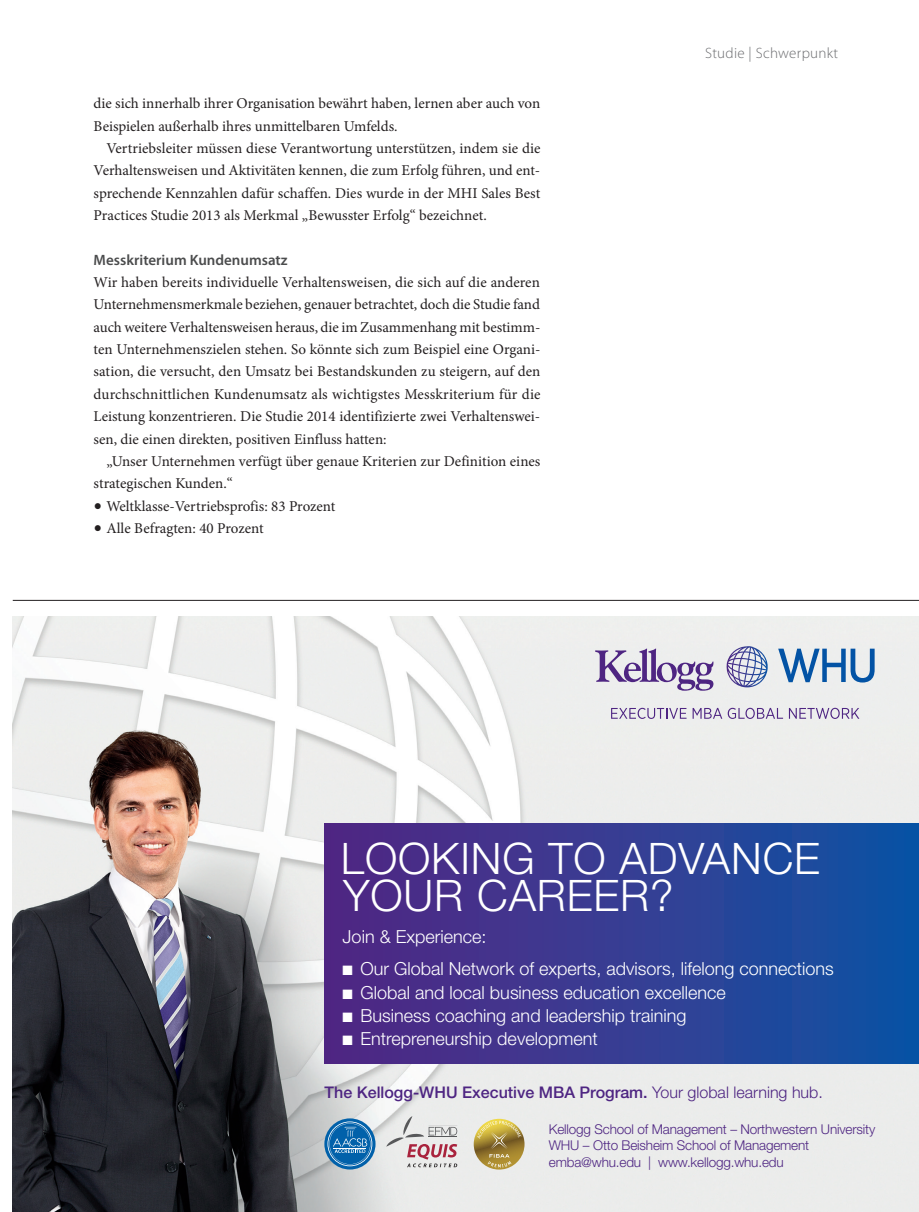
<style>
.page{position:relative;width:919px;height:1212px;background:#fff}
.page>*{position:absolute;margin:0;border:0;box-sizing:border-box;transform-origin:0 0}
.t1{font:300 43.5px/37.5px "Helvetica Neue LT Pro";letter-spacing:.02em;color:#fff}
.t2{font:300 18px "Helvetica Neue LT Pro";color:#fff}
.t3{font:500 16.05px "Helvetica Neue LT";color:#4e2582}
.t4{font:15px/22.4px "Minion Pro";color:#231f20}
.t5{font:600 15px "Myriad Pro";color:#4b4c4d}
.t6{font:300 15px "Myriad Pro";letter-spacing:.02em;color:#6c6d70}
.t7{font:300 13.5px/16.8px "Helvetica Neue LT Pro";letter-spacing:-.01em;color:#4e2582}
.s1{font-size:22.5px}
.s2{font-weight:300}
</style>
<div class="page">
<hr style="left:13px;top:600px;width:905px;height:1px;background:#231f20">
<img style="left:13px;top:617px;width:905px;height:595px">
<svg style="left:778px;top:649px;width:96px;height:33px;background:#91b1d1"></svg>
<svg style="left:611px;top:708px;width:75px;height:11px"></svg>
<svg style="left:692px;top:708px;width:167px;height:11px;background:#c1b7cf"></svg>
<svg style="left:595px;top:648px;width:118px;height:43px;background:#bdb1cd"></svg>
<svg style="left:726px;top:646px;width:43px;height:41px;background:#afb4cf"></svg>
<div style="left:324px;top:824px;width:594px;height:239px;background:linear-gradient(to right,#562682,#0f53a4)"></div>
<svg style="left:386px;top:1116px;width:71px;height:51px;background:#d7cbcd"></svg>
<svg style="left:324px;top:1118px;width:51px;height:51px"></svg>
<svg style="left:327px;top:1121px;width:45px;height:45px;background:#3b83bb"></svg>
<svg style="left:473px;top:1119px;width:51px;height:50px;background:#bba765"></svg>
<p class="t4" style="left:94px;top:92px;width:448px">die sich innerhalb ihrer Organisation bewährt haben, lernen aber auch von<br>Beispielen außerhalb ihres unmittelbaren Umfelds.</p>
<p class="t4" style="left:94px;top:137px;width:448px;text-align:justify;text-indent:13px">Vertriebsleiter müssen diese Verantwortung unterstützen, indem sie die Verhaltensweisen und Aktivitäten kennen, die zum Erfolg führen, und ent&shy;sprechende Kennzahlen dafür schaffen. Dies wurde in der MHI Sales Best Practices Studie 2013 als Merkmal „Bewusster Erfolg“ bezeichnet.</p>
<p class="t5" style="left:94px;top:250px;width:195px">Messkriterium Kundenumsatz</p>
<p class="t4" style="left:94px;top:271px;width:448px;text-align:justify">Wir haben bereits individuelle Verhaltensweisen, die sich auf die anderen Unternehmensmerkmale beziehen, genauer betrachtet, doch die Studie fand auch weitere Verhaltensweisen heraus, die im Zusammenhang mit bestimm&shy;ten Unternehmenszielen stehen. So könnte sich zum Beispiel eine Organi&shy;sation, die versucht, den Umsatz bei Bestandskunden zu steigern, auf den durchschnittlichen Kundenumsatz als wichtigstes Messkriterium für die Leistung konzentrieren. Die Studie 2014 identifizierte zwei Verhaltenswei&shy;sen, die einen direkten, positiven Einfluss hatten:</p>
<p class="t4" style="left:94px;top:450px;width:448px;text-indent:13px">„Unser Unternehmen verfügt über genaue Kriterien zur Definition eines strategischen Kunden.“</p>
<p class="t4" style="left:94px;top:495px;width:243px"><span class="s1">•</span> Weltklasse-Vertriebsprofis: 83 Prozent</p>
<p class="t4" style="left:94px;top:517px;width:171px"><span class="s1">•</span> Alle Befragten: 40 Prozent</p>
<p class="t6" style="left:705px;top:45px;width:134px">Studie | Schwerpunkt</p>
<h1 class="t1" style="left:341px;top:838px;width:480px">LOOKING TO ADVANCE<br>YOUR CAREER?</h1>
<p class="t2" style="left:342px;top:926px;width:145px">Join &amp; Experience:</p>
<p class="t2" style="left:342px;top:958px;width:492px">■ Our Global Network of experts, advisors, lifelong connections</p>
<p class="t2" style="left:342px;top:981px;width:384px">■ Global and local business education excellence</p>
<p class="t2" style="left:342px;top:1004px;width:345px">■ Business coaching and leadership training</p>
<p class="t2" style="left:342px;top:1028px;width:256px">■ Entrepreneurship development</p>
<p class="t3" style="left:324px;top:1083px;width:500px">The Kellogg-WHU Executive MBA Program. <span class="s2">Your global learning hub.</span></p>
<p class="t7" style="left:549px;top:1120px;width:328px">Kellogg School of Management – Northwestern University<br>WHU – Otto Beisheim School of Management emba@whu.edu | www.kellogg.whu.edu</p>
</div>
